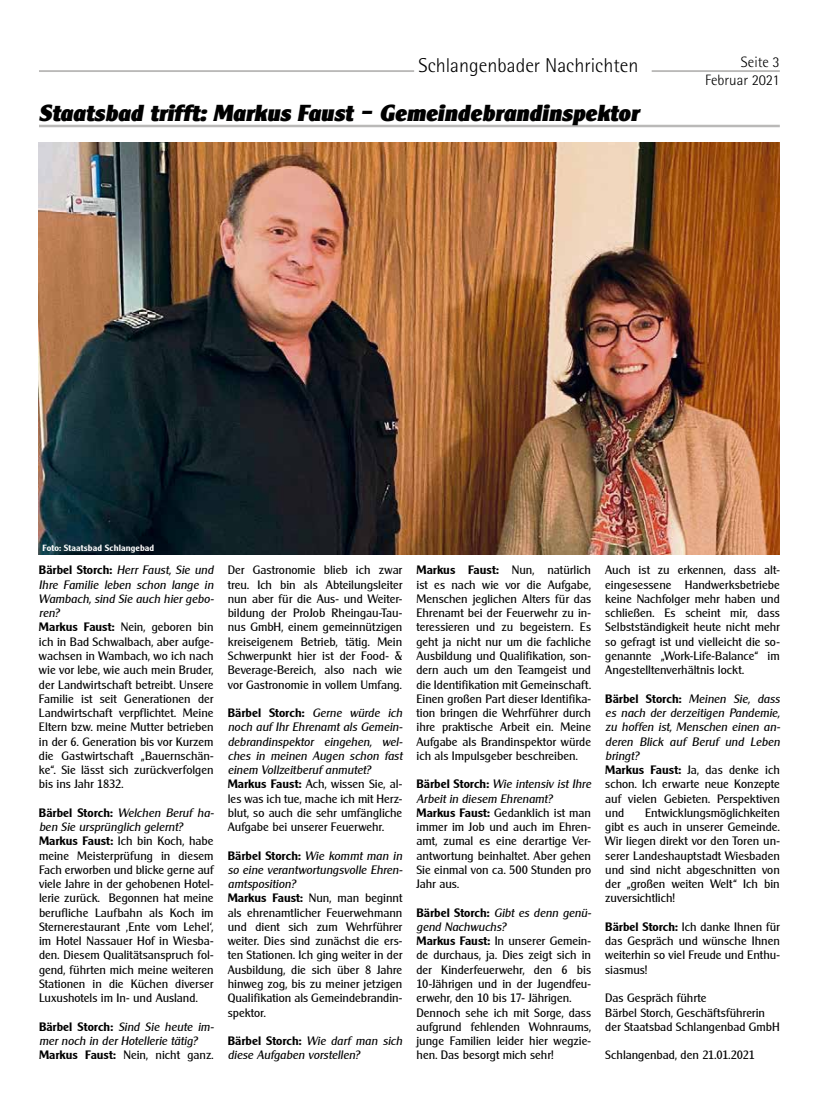
<style>
.page{position:relative;width:833px;height:1117px;background:#fff}
.page>*{position:absolute;margin:0;border:0;box-sizing:border-box;transform-origin:0 0}
.t1{font:italic 22.5px "Cleargothic Serial Heavy Regular";color:#000}
.t2{font:300 20px "Rotis Semi Sans Std";color:#000}
.t3{font:300 15px/18px "Rotis Semi Sans Std";color:#000;text-align:right}
.t4{font:11.88px/14.2px "Cleargothic Serial Regular";color:#000}
.t5{font:italic 11.88px/14.2px "Cleargothic Serial Regular";color:#000}
.t6{font:11.88px "Cleargothic Serial Bold";letter-spacing:.005em;color:#000}
.t7{font:8.75px "Cleargothic Serial Bold";letter-spacing:.015em;color:#fff}
.s1{font-family:"Cleargothic Serial Bold"}
.s2{font-style:italic}
.s3{font-family:"Cleargothic Serial Bold";font-style:normal}
.s4{font-style:normal}
.s5{font-family:"Cleargothic Serial Regular";font-style:italic}
</style>
<div class="page">
<hr style="left:651px;top:70px;width:129px;height:2px;background:#bab9b8">
<hr style="left:39px;top:70px;width:375px;height:2px;background:#bab9b8">
<img style="left:39px;top:142px;width:741px;height:412px">
<hr style="left:39px;top:125px;width:741px;height:2px;background:#bab9b8">
<h2 class="t2" style="left:418px;top:54px;width:221px">Schlangenbader Nachrichten</h2>
<h1 class="t1" style="left:39px;top:99px;width:601px">Staatsbad trifft: Markus Faust – Gemeindebrandinspektor</h1>
<p class="t3" style="left:705px;top:53px;width:76px">Seite 3<br>Februar 2021</p>
<p class="t7" style="left:43px;top:542px;width:113px">Foto: Staatsbad Schlangebad</p>
<p class="t4" style="left:39px;top:563px;width:176px"><span class="s1">Bärbel Storch:</span> <span class="s2">Herr Faust, Sie und<br>Ihre Familie leben schon lange in<br>Wambach, sind Sie auch hier gebo&shy;ren?<br></span><span class="s1">Markus Faust:</span> Nein, geboren bin ich in Bad Schwalbach, aber aufge&shy;wachsen in Wambach, wo ich nach wie vor lebe, wie auch mein Bruder, der Landwirtschaft betreibt. Unsere<br>Familie ist seit Generationen der<br>Landwirtschaft verpflichtet. Meine<br>Eltern bzw. meine Mutter betrieben in der 6. Generation bis vor Kurzem die Gastwirtschaft „Bauernschän&shy;ke“. Sie lässt sich zurückverfolgen bis ins Jahr 1832.</p>
<p class="t4" style="left:39px;top:805px;width:176px"><span class="s1">Bärbel Storch:</span> <span class="s2">Welchen Beruf ha&shy;ben Sie ursprünglich gelernt?<br></span><span class="s1">Markus Faust:</span> Ich bin Koch, habe meine Meisterprüfung in diesem Fach erworben und blicke gerne auf viele Jahre in der gehobenen Hotel&shy;lerie zurück. Begonnen hat meine berufliche Laufbahn als Koch im Sternerestaurant ‚Ente vom Lehel‘, im Hotel Nassauer Hof in Wiesba&shy;den. Diesem Qualitätsanspruch fol&shy;gend, führten mich meine weiteren Stationen in die Küchen diverser Luxushotels im In- und Ausland.</p>
<p class="t5" style="left:39px;top:1019px;width:176px"><span class="s3">Bärbel Storch:</span> Sind Sie heute im&shy;mer noch in der Hotellerie tätig?<br><span class="s3">Markus Faust:</span> <span class="s4">Nein, nicht ganz.</span></p>
<p class="t4" style="left:228px;top:563px;width:176px;text-align:justify">Der Gastronomie blieb ich zwar treu. Ich bin als Abteilungsleiter nun aber für die Aus- und Weiter&shy;bildung der ProJob Rheingau-Tau&shy;nus GmbH, einem gemeinnützigen kreiseigenem Betrieb, tätig. Mein Schwerpunkt hier ist der Food- &amp; Beverage-Bereich, also nach wie vor Gastronomie in vollem Umfang.</p>
<p class="t6" style="left:228px;top:705px;width:176px">Bärbel Storch: <span class="s5">Gerne würde ich</span></p>
<p class="t5" style="left:228px;top:719px;width:176px">noch auf Ihr Ehrenamt als Gemein&shy;debrandinspektor eingehen, wel&shy;ches in meinen Augen schon fast einem Vollzeitberuf anmutet?<br><span class="s3">Markus Faust:</span> <span class="s4">Ach, wissen Sie, al&shy;les was ich tue, mache ich mit Herz&shy;blut, so auch die sehr umfängliche<br>Aufgabe bei unserer Feuerwehr.</span></p>
<p class="t6" style="left:228px;top:848px;width:176px">Bärbel Storch: <span class="s5">Wie kommt man in</span></p>
<p class="t4" style="left:228px;top:862px;width:176px"><span class="s2">so eine verantwortungsvolle Ehren&shy;amtsposition?<br></span><span class="s1">Markus Faust:</span> Nun, man beginnt als ehrenamtlicher Feuerwehmann und dient sich zum Wehrführer weiter. Dies sind zunächst die ers&shy;ten Stationen. Ich ging weiter in der<br>Ausbildung, die sich über 8 Jahre hinweg zog, bis zu meiner jetzigen<br>Qualifikation als Gemeindebrandin&shy;spektor.</p>
<p class="t5" style="left:228px;top:1033px;width:176px"><span class="s3">Bärbel Storch:</span> Wie darf man sich diese Aufgaben vorstellen?</p>
<p class="t4" style="left:416px;top:563px;width:176px;text-align:justify"><span class="s1">Markus Faust:</span> Nun, natürlich ist es nach wie vor die Aufgabe, Menschen jeglichen Alters für das Ehrenamt bei der Feuerwehr zu in&shy;teressieren und zu begeistern. Es geht ja nicht nur um die fachliche Ausbildung und Qualifikation, son&shy;dern auch um den Teamgeist und die Identifikation mit Gemeinschaft.<br>Einen großen Part dieser Identifika&shy;tion bringen die Wehrführer durch ihre praktische Arbeit ein. Meine Aufgabe als Brandinspektor würde ich als Impulsgeber beschreiben.</p>
<p class="t4" style="left:416px;top:776px;width:176px"><span class="s1">Bärbel Storch:</span> <span class="s2">Wie intensiv ist Ihre<br>Arbeit in diesem Ehrenamt?<br></span><span class="s1">Markus Faust:</span> Gedanklich ist man immer im Job und auch im Ehren&shy;amt, zumal es eine derartige Ver&shy;antwortung beinhaltet. Aber gehen<br>Sie einmal von ca. 500 Stunden pro<br>Jahr aus.</p>
<p class="t4" style="left:416px;top:905px;width:176px"><span class="s1">Bärbel Storch:</span> <span class="s2">Gibt es denn genü&shy;gend Nachwuchs?<br></span><span class="s1">Markus Faust:</span> In unserer Gemein&shy;de durchaus, ja. Dies zeigt sich in der Kinderfeuerwehr, den 6 bis<br>10-Jährigen und in der Jugendfeu&shy;erwehr, den 10 bis 17- Jährigen.<br>Dennoch sehe ich mit Sorge, dass aufgrund fehlenden Wohnraums, junge Familien leider hier wegzie&shy;hen. Das besorgt mich sehr!</p>
<p class="t4" style="left:605px;top:563px;width:176px;text-align:justify">Auch ist zu erkennen, dass alt&shy;eingesessene Handwerksbetriebe keine Nachfolger mehr haben und schließen. Es scheint mir, dass Selbstständigkeit heute nicht mehr so gefragt ist und vielleicht die so&shy;genannte „Work-Life-Balance“ im Angestelltenverhältnis lockt.</p>
<p class="t5" style="left:605px;top:691px;width:176px"><span class="s3">Bärbel Storch:</span> Meinen Sie, dass es nach der derzeitigen Pandemie, zu hoffen ist, Menschen einen an&shy;deren Blick auf Beruf und Leben bringt?<br><span class="s3">Markus Faust:</span> <span class="s4">Ja, das denke ich schon. Ich erwarte neue Konzepte auf vielen Gebieten. Perspektiven und</span></p>
<p class="t4" style="left:605px;top:805px;width:176px;text-align:justify;text-indent:40px">Entwicklungsmöglichkeiten gibt es auch in unserer Gemeinde.<br>Wir liegen direkt vor den Toren un&shy;serer Landeshauptstadt Wiesbaden und sind nicht abgeschnitten von der „großen weiten Welt“ Ich bin zuversichtlich!</p>
<p class="t4" style="left:605px;top:919px;width:176px;text-align:justify"><span class="s1">Bärbel Storch:</span> Ich danke Ihnen für das Gespräch und wünsche Ihnen weiterhin so viel Freude und Enthu&shy;siasmus!</p>
<p class="t4" style="left:605px;top:990px;width:176px">Das Gespräch führte<br>Bärbel Storch, Geschäftsführerin der Staatsbad Schlangenbad GmbH</p>
<p class="t4" style="left:605px;top:1047px;width:151px">Schlangenbad, den 21.01.2021</p>
</div>
